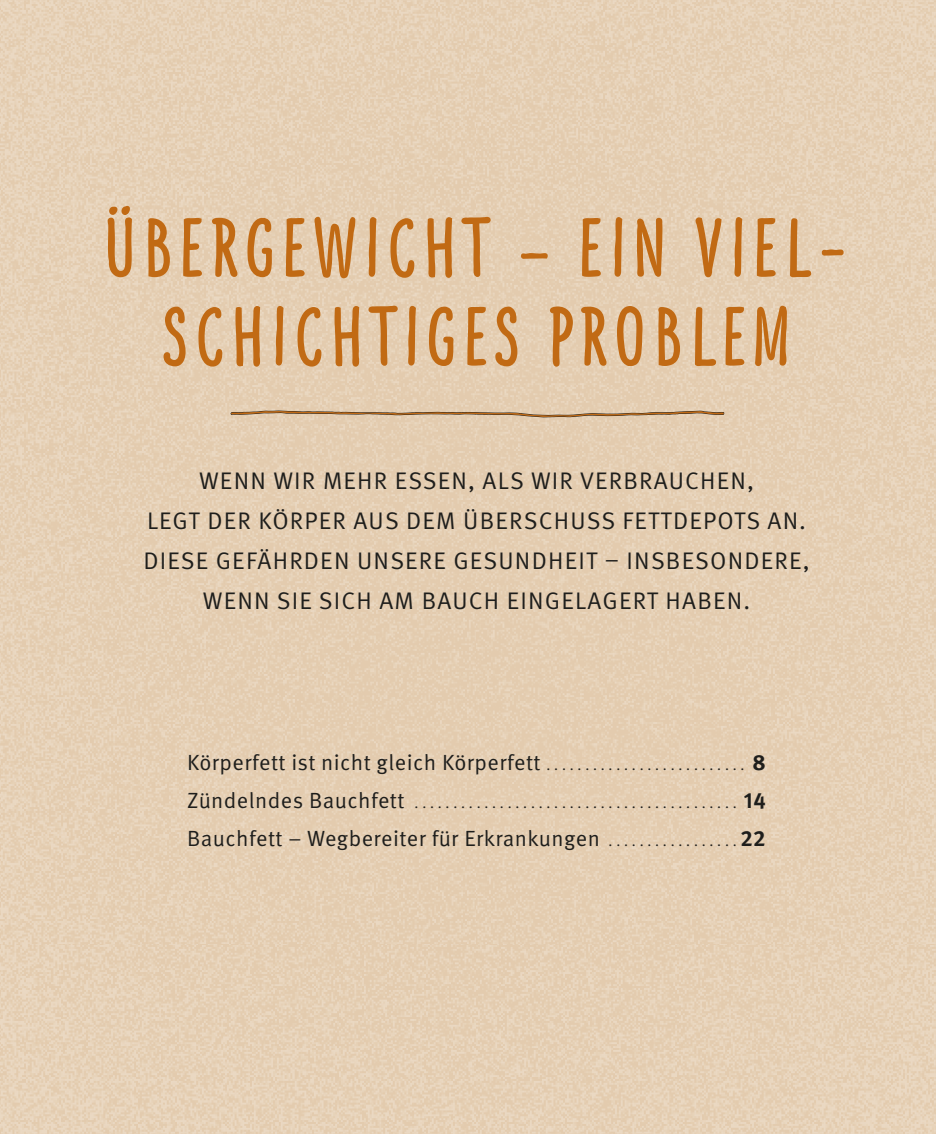
<style>
.page{position:relative;width:936px;height:1134px;background:#fff}
.page>*{position:absolute;margin:0;border:0;box-sizing:border-box;transform-origin:0 0}
.t1{font:147.8px "GU Linienetal";color:#c16a14;scale:.67 1}
.t2{font:900 74px "Frieda";letter-spacing:.07em;color:#c16a14}
.t3{font:24px "Meta OT Norm";letter-spacing:.05em;color:#1e1e1c}
.t4{font:22px "Meta OT Norm";letter-spacing:.02em;color:#1e1e1c}
.t5{font:14px "Meta OT Norm";color:#1e1e1c}
.s1{font-size:14px}
.s2{font-family:"Meta OT";font-weight:700}
.s3{font-size:22px}
.s4{font-family:"Meta OT";font-weight:700;font-size:22px}
</style>
<div class="page">
<img style="left:0;top:0;width:935px;height:1134px">
<svg style="left:230px;top:410px;width:494px;height:8px;background:#b2a28d"></svg>
<h2 class="t2" style="left:103px;top:199px;width:747px">ÜBERGEWICHT – EIN VIEL-</h2>
<h2 class="t2" style="left:162px;top:288px;width:629px">SCHICHTIGES PROBLEM</h2>
<h1 class="t1" style="left:232px;top:314px;width:733px">1</h1>
<p class="t3" style="left:199px;top:466px;width:556px">WENN WIR MEHR ESSEN, ALS WIR VERBRAUCHEN,</p>
<p class="t3" style="left:147px;top:506px;width:660px">LEGT DER KÖRPER AUS DEM ÜBERSCHUSS FETTDEPOTS AN.</p>
<p class="t3" style="left:143px;top:546px;width:667px">DIESE GEFÄHRDEN UNSERE GESUNDHEIT – INSBESONDERE,</p>
<p class="t3" style="left:203px;top:586px;width:549px">WENN SIE SICH AM BAUCH EINGELAGERT HABEN.</p>
<p class="t4" style="left:187px;top:750px;width:580px">Körperfett ist nicht gleich Körperfett <span class="s1">. . . . . . . . . . . . . . . . . . . . . . . . . .</span> <span class="s2">8</span></p>
<p class="t5" style="left:187px;top:795px;width:580px"><span class="s3">Zündelndes Bauchfett</span> . . . . . . . . . . . . . . . . . . . . . . . . . . . . . . . . . . . . . . . . . . <span class="s4">14</span></p>
<p class="t4" style="left:187px;top:826px;width:580px">Bauchfett – Wegbereiter für Erkrankungen <span class="s1">. . . . . . . . . . . . . . . . .</span> <span class="s2">22</span></p>
</div>
